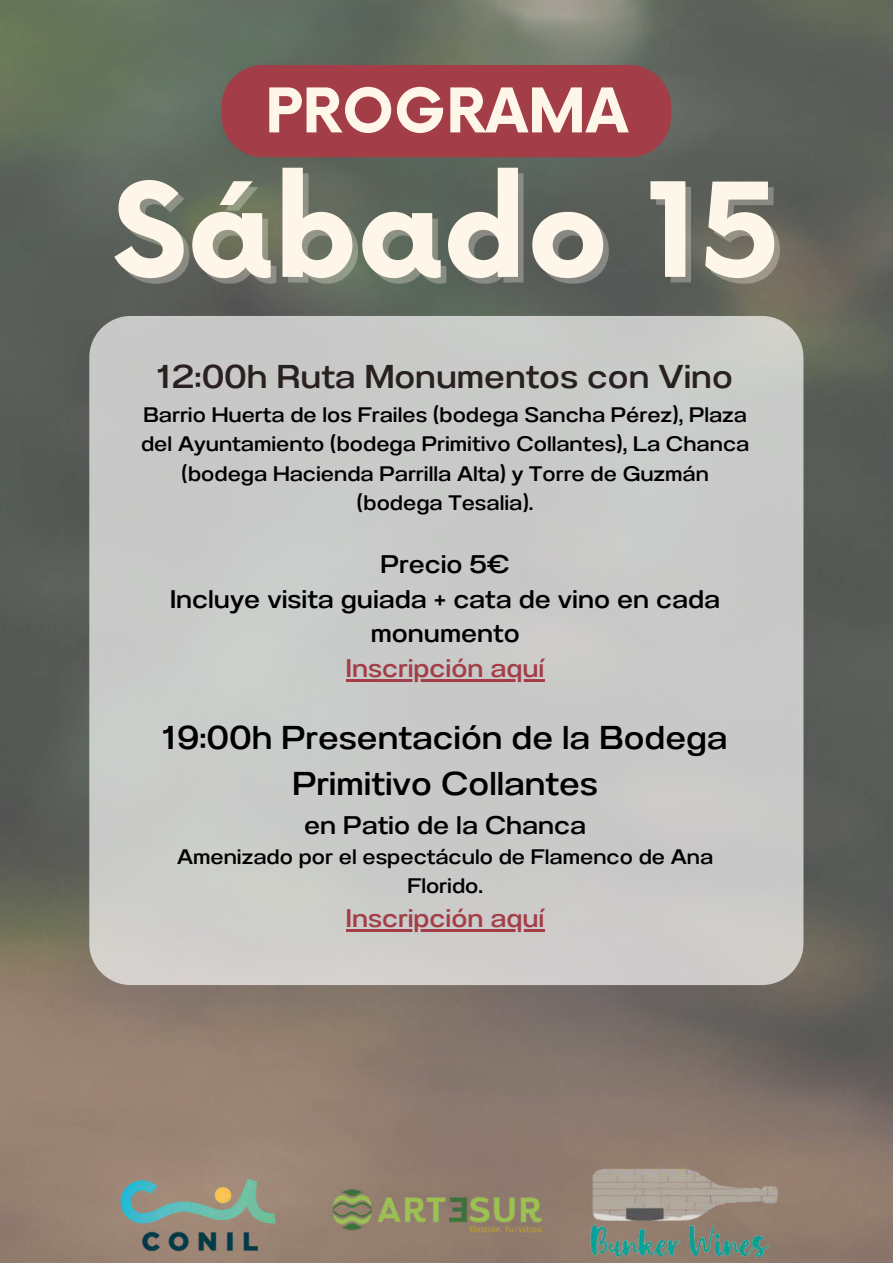
<style>
.page{position:relative;width:893px;height:1264px;background:#fff}
.page>*{position:absolute;margin:0;border:0;box-sizing:border-box;transform-origin:0 0}
.t1{font:700 127.35px "Now";color:#fff6ea}
.t2{font:700 60px "Now";color:#fff6ea}
.t3{font:33px/46px "Anantason Medium Wd 125";color:#000;text-align:center}
.t4{font:33px "Anantason Medium Wd 125";color:#282120}
.t5{font:25.5px/34.8px "Anantason Medium Wd 125";color:#000;text-align:center}
.t6{font:25.5px "Anantason Medium Wd 125";color:#a33e48}
.t7{font:21px/29.2px "Anantason Medium Wd 125";color:#000;text-align:center}
</style>
<div class="page">
<img style="left:0;top:0;width:892px;height:1262px">
<svg style="left:89px;top:316px;width:714px;height:669px;background:#c5c6c4"></svg>
<hr style="left:346px;top:679px;width:198px;height:3px;background:#a33e48">
<hr style="left:346px;top:929px;width:198px;height:2px;background:#a33e48">
<div style="left:221px;top:65px;width:450px;height:92px;background:#a33e48"></div>
<img style="left:109px;top:1164px;width:177px;height:97px">
<img style="left:586px;top:1167px;width:197px;height:92px">
<img style="left:322px;top:1185px;width:235px;height:53px">
<h2 class="t2" style="left:265px;top:78px;width:364px">PROGRAMA</h2>
<h1 class="t1" style="left:112px;top:162px;width:670px">Sábado 15</h1>
<h3 class="t4" style="left:157px;top:357px;width:576px">12:00h Ruta Monumentos con Vino</h3>
<p class="t7" style="left:141px;top:400px;width:609px">Barrio Huerta de los Frailes (bodega Sancha Pérez), Plaza del Ayuntamiento (bodega Primitivo Collantes), La Chanca (bodega Hacienda Parrilla Alta) y Torre de Guzmán (bodega Tesalia).</p>
<p class="t5" style="left:170px;top:546px;width:551px">Precio 5€<br>Incluye visita guiada + cata de vino en cada monumento</p>
<p class="t6" style="left:346px;top:653px;width:200px">Inscripción aquí</p>
<h3 class="t3" style="left:163px;top:715px;width:566px">19:00h Presentación de la Bodega<br>Primitivo Collantes</h3>
<p class="t5" style="left:304px;top:807px;width:283px">en Patio de la Chanca</p>
<p class="t7" style="left:177px;top:842px;width:537px">Amenizado por el espectáculo de Flamenco de Ana<br>Florido.</p>
<p class="t6" style="left:346px;top:903px;width:200px">Inscripción aquí</p>
</div>
